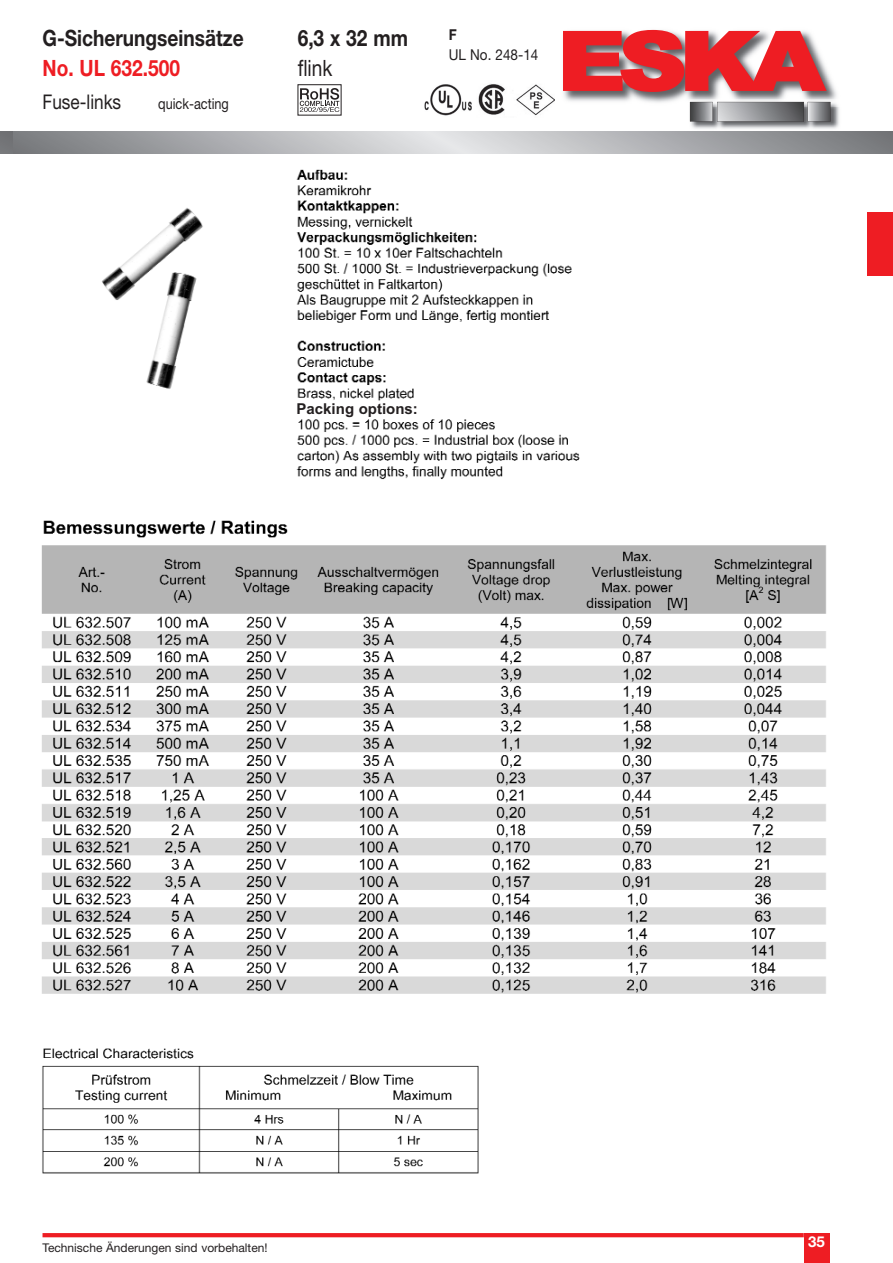
<style>
.page{position:relative;width:893px;height:1263px;background:#fff}
.page>*{position:absolute;margin:0;border:0;box-sizing:border-box;transform-origin:0 0}
.t1{font:700 22.5px "Helvetica Neue";color:#231f20;scale:.85 1}
.t2{font:700 22.5px "Helvetica Neue";color:#ee1d23;scale:.85 1}
.t3{font:22.5px "Helvetica Neue";color:#231f20;scale:.85 1}
.t4{font:20.25px "Helvetica Neue";color:#231f20;scale:.85 1}
.t5{font:700 15px "Arial";color:#231f20}
.t6{font:15px "Helvetica Neue";color:#231f20;scale:.85 1}
.t7{font:15px "Helvetica Neue";color:#231f20;scale:.9 1}
.t8{font:700 15px "Helvetica Neue";color:#fff}
.t9{font:700 15px "Helvetica Neue";color:#231f20;scale:.9 1}
.t10{font:12px "Helvetica Neue";color:#231f20}
</style>
<div class="page">
<img style="left:563px;top:29px;width:274px;height:74px">
<svg style="left:563px;top:30px;width:263px;height:62px;background:#dc484d"></svg>
<img style="left:688px;top:100px;width:153px;height:32px">
<svg style="left:690px;top:102px;width:140px;height:20px;background:#8b8c8e"></svg>
<svg style="left:43px;top:1233px;width:761px;height:4px;background:#ee2026"></svg>
<div style="left:804px;top:1233px;width:25px;height:30px;background:#ee1d23"></div>
<img style="left:41px;top:520px;width:786px;height:654px">
<svg style="left:0;top:132px;width:892px;height:21px;background:#acadb0"></svg>
<div style="left:867px;top:213px;width:25px;height:63px;background:#ee1d23"></div>
<div style="left:297px;top:84px;width:45px;height:32px;border:1px solid #231f20"></div>
<svg style="left:300px;top:88px;width:39px;height:24px"></svg>
<img style="left:424px;top:84px;width:48px;height:32px">
<img style="left:478px;top:83px;width:77px;height:33px">
<div style="left:505px;top:107px;width:12px;height:9px;background:#fff"></div>
<img style="left:102px;top:169px;width:478px;height:311px">
<div style="left:297px;top:402px;width:124px;height:16px;background:#fff"></div>
<h1 class="t1" style="left:43px;top:30px;width:238px">G-Sicherungseinsätze</h1>
<h1 class="t1" style="left:298px;top:30px;width:131px">6,3 x 32 mm</h1>
<h1 class="t2" style="left:43px;top:60px;width:163px">No. UL 632.500</h1>
<h1 class="t3" style="left:298px;top:60px;width:42px">flink</h1>
<h2 class="t4" style="left:43px;top:94px;width:94px">Fuse-links</h2>
<p class="t6" style="left:158px;top:98px;width:85px">quick-acting</p>
<p class="t9" style="left:449px;top:30px;width:10px">F</p>
<p class="t7" style="left:449px;top:50px;width:101px">UL No. 248-14</p>
<p class="t5" style="left:297px;top:403px;width:123px">Packing options:</p>
<p class="t10" style="left:43px;top:1244px;width:227px">Technische Änderungen sind vorbehalten!</p>
<p class="t8" style="left:808px;top:1236px;width:18px">35</p>
</div>
